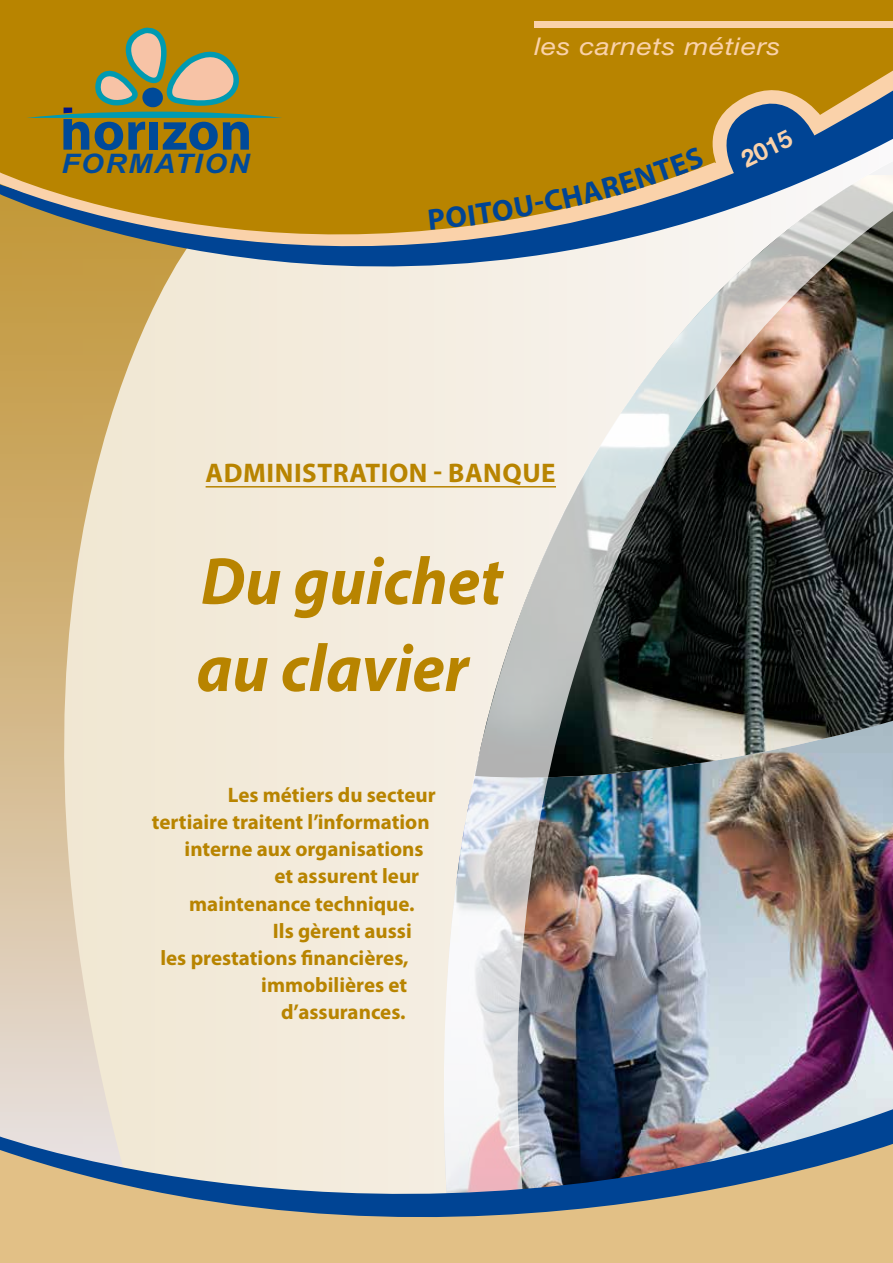
<style>
.page{position:relative;width:893px;height:1263px;background:#fff}
.page>*{position:absolute;margin:0;border:0;box-sizing:border-box;transform-origin:0 0}
.t1{font:italic 700 67.5px/87px "Myriad Pro";color:#b88400;scale:.96 1}
.t2{font:700 27px "Myriad Pro";letter-spacing:.02em;color:#b88400}
.t3{font:italic 700 26.85px "Arial";letter-spacing:.055em;color:#004a99;scale:1.09 1}
.t4{font:italic 24.45px "Helvetica Neue LT Std";letter-spacing:.02em;color:#fad2aa;scale:1.15 1}
.t5{font:700 24px "Helvetica Neue";color:#fad2aa}
.t6{font:700 21px "Myriad Pro";color:#b88400}
</style>
<div class="page">
<div style="left:0;top:110px;width:893px;height:1153px;background:#f3ebdb"></div>
<img style="left:442px;top:395px;width:451px;height:706px">
<svg style="left:0;top:395px;width:118px;height:706px"></svg>
<div style="left:0;top:0;width:893px;height:58px;background:#b88400"></div>
<svg style="left:0;top:331px;width:893px;height:64px"></svg>
<svg style="left:0;top:58px;width:893px;height:273px"></svg>
<div style="left:534px;top:21px;width:359px;height:7px;background:#fad2aa"></div>
<svg style="left:0;top:1101px;width:893px;height:162px"></svg>
<svg style="left:27px;top:28px;width:255px;height:122px"></svg>
<hr style="left:206px;top:486px;width:350px;height:1px;background:#b88400">
<svg style="left:429px;top:147px;width:276px;height:83px"></svg>
<p class="t3" style="left:61px;top:146px;width:174px">FORMATION</p>
<p class="t4" style="left:534px;top:32px;width:215px">les carnets métiers</p>
<p class="t5" style="left:734px;top:143px;width:55px;rotate:-26deg">2015</p>
<p class="t2" style="left:206px;top:457px;width:352px">ADMINISTRATION - BANQUE</p>
<h1 class="t1" style="left:197px;top:536px;width:320px">Du guichet au clavier</h1>
<p class="t6" style="left:228px;top:784px;width:209px">Les métiers du secteur</p>
<p class="t6" style="left:152px;top:811px;width:279px">tertiaire traitent l’information</p>
<p class="t6" style="left:185px;top:838px;width:241px">interne aux organisations</p>
<p class="t6" style="left:275px;top:865px;width:146px">et assurent leur</p>
<p class="t6" style="left:189px;top:892px;width:227px">maintenance technique.</p>
<p class="t6" style="left:273px;top:919px;width:140px">Ils gèrent aussi</p>
<p class="t6" style="left:160px;top:946px;width:250px">les prestations financières,</p>
<p class="t6" style="left:261px;top:973px;width:147px">immobilières et</p>
<p class="t6" style="left:281px;top:1000px;width:126px">d’assurances.</p>
</div>
